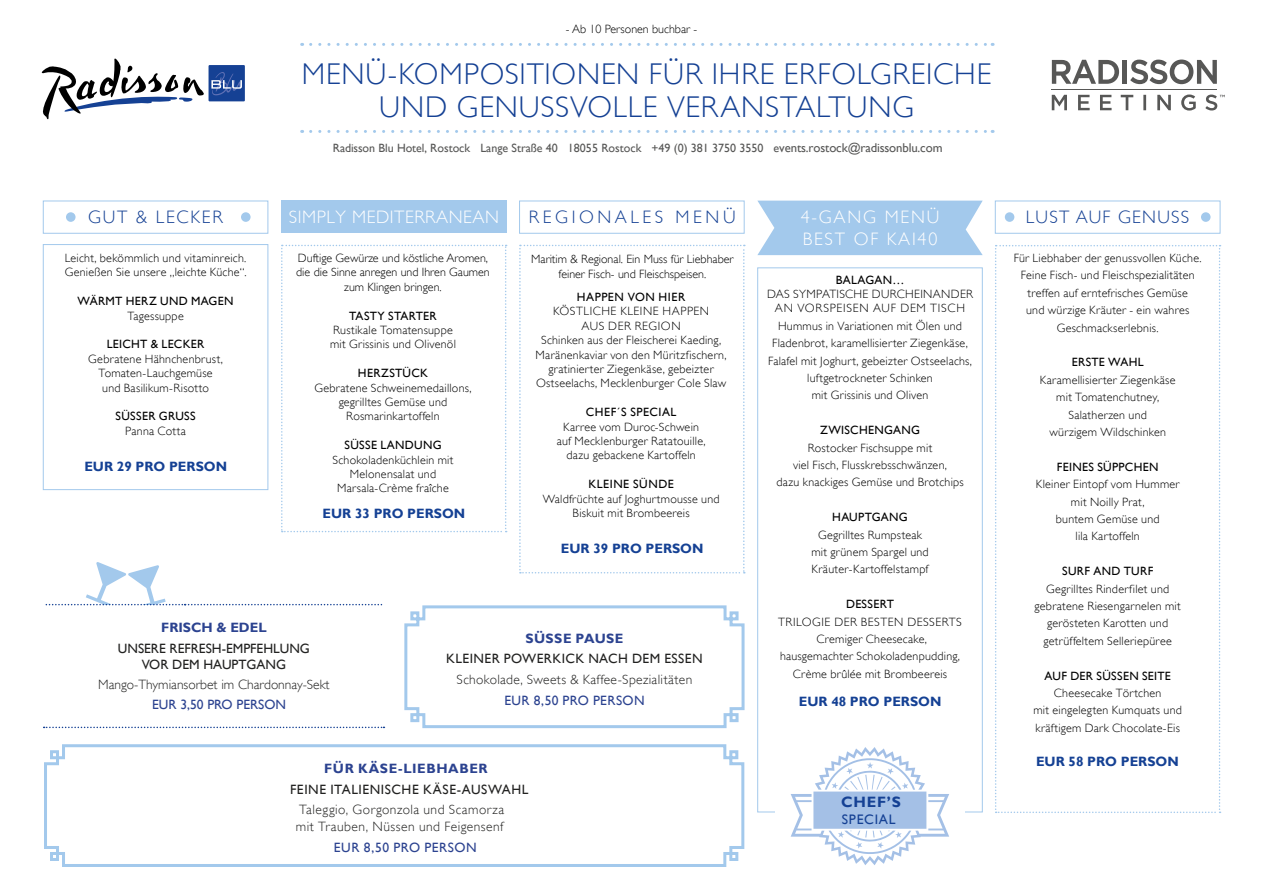
<style>
.page{position:relative;width:1263px;height:893px;background:#fff}
.page>*{position:absolute;margin:0;border:0;box-sizing:border-box;transform-origin:0 0}
.t1{font:300 30px/33px "Gill Sans";letter-spacing:.025em;color:#154194;text-align:center}
.t2{font:300 18px/21.6px "Gill Sans";letter-spacing:.1em;color:#fff}
.t3{font:300 18px "Gill Sans";letter-spacing:.03em;color:#fff}
.t4{font:300 18px "Gill Sans";letter-spacing:.2em;color:#154194}
.t5{font:300 18px "Gill Sans";letter-spacing:.07em;color:#154194}
.t6{font:300 18px "Gill Sans";letter-spacing:.1em;color:#154194}
.t7{font:700 15px "Gill Sans";color:#154194}
.t8{font:13.8px "Gill Sans";letter-spacing:.05em;color:#154194}
.t9{font:300 13.5px/16.2px "Gill Sans";letter-spacing:.03em;color:#222221}
.t10{font:700 13.5px "Gill Sans";color:#154194}
.t11{font:13.5px/16.5px "Gill Sans";color:#222221;text-align:center}
.t12{font:300 13.5px "Gill Sans";color:#222221}
.t13{font:13.5px "Gill Sans";letter-spacing:.025em;color:#2c4390}
.t14{font:13.5px "Gill Sans";letter-spacing:.045em;color:#222221}
.t15{font:13.5px "Gill Sans";letter-spacing:.025em;color:#222221}
.t16{font:700 13.5px "Gill Sans";letter-spacing:.04em;color:#2c4390}
.t17{font:13.5px "Gill Sans";color:#2c4390}
.t18{font:700 13.5px "Gill Sans";color:#2c4390}
.t19{font:300 12px/17.4px "Gill Sans";letter-spacing:.02em;color:#000;text-align:center}
.t20{font:12px "Gill Sans";letter-spacing:.03em;color:#000}
.t21{font:300 12px/14.4px "Gill Sans";color:#000;text-align:center}
.t22{font:12px "Gill Sans";color:#575756}
.t23{font:12px "Gill Sans";letter-spacing:.05em;color:#000}
.s1{font-size:12.75px}
</style>
<div class="page">
<svg style="left:519px;top:245px;width:226px;height:328px"></svg>
<svg style="left:995px;top:245px;width:225px;height:568px"></svg>
<div style="left:209px;top:65px;width:36px;height:36px;background:#154194"></div>
<svg style="left:42px;top:58px;width:200px;height:61px"></svg>
<svg style="left:311px;top:43px;width:682px;height:3px"></svg>
<svg style="left:311px;top:130px;width:682px;height:3px"></svg>
<div style="left:757px;top:267px;width:226px;height:545px;border:1px solid #a3c9ec"></div>
<div style="left:519px;top:201px;width:225px;height:33px;border:1px solid #a3c9ec"></div>
<div style="left:1005px;top:212px;width:9px;height:10px;background:#a3c9ec;border-radius:50%"></div>
<div style="left:1201px;top:212px;width:9px;height:10px;background:#a3c9ec;border-radius:50%"></div>
<div style="left:995px;top:201px;width:225px;height:33px;border:1px solid #a3c9ec"></div>
<svg style="left:281px;top:245px;width:226px;height:287px"></svg>
<div style="left:43px;top:244px;width:225px;height:246px;border:1px solid #a3c9ec"></div>
<div style="left:66px;top:212px;width:10px;height:10px;background:#a3c9ec;border-radius:50%"></div>
<div style="left:241px;top:212px;width:10px;height:10px;background:#a3c9ec;border-radius:50%"></div>
<div style="left:43px;top:201px;width:225px;height:33px;border:1px solid #a3c9ec"></div>
<div style="left:281px;top:201px;width:225px;height:32px;background:#a3c9ec"></div>
<svg style="left:757px;top:201px;width:226px;height:54px;background:#aacded"></svg>
<svg style="left:404px;top:605px;width:341px;height:124px"></svg>
<svg style="left:44px;top:744px;width:701px;height:123px"></svg>
<div style="left:775px;top:753px;width:189px;height:91px;background:#fff"></div>
<svg style="left:791px;top:747px;width:158px;height:118px"></svg>
<svg style="left:46px;top:562px;width:336px;height:44px"></svg>
<svg style="left:44px;top:727px;width:340px;height:1px"></svg>
<svg style="left:1052px;top:60px;width:67px;height:24px"></svg>
<hr style="left:1123px;top:60px;width:4px;height:24px;background:#575756">
<svg style="left:1130px;top:60px;width:87px;height:24px"></svg>
<hr style="left:1052px;top:89px;width:165px;height:1px;background:#575756">
<svg style="left:1052px;top:95px;width:173px;height:16px"></svg>
<p class="t21" style="left:566px;top:22px;width:133px">- Ab 10 Personen buchbar -</p>
<h1 class="t1" style="left:302px;top:57px;width:691px">MENÜ-KOMPOSITIONEN FÜR IHRE ERFOLGREICHE<br>UND GENUSSVOLLE VERANSTALTUNG</h1>
<h2 class="t6" style="left:88px;top:207px;width:136px">GUT &amp; LECKER</h2>
<p class="t22" style="left:333px;top:141px;width:611px">Radisson Blu Hotel, Rostock Lange Straße 40 18055 Rostock +49 (0) 381 3750 3550 e<span class="s1">vents.rostock@radissonblu.com</span></p>
<h2 class="t3" style="left:289px;top:206px;width:211px">SIMPLY MEDITERRANEAN</h2>
<h2 class="t2" style="left:801px;top:206px;width:140px">4-GANG MENÜ<br>BEST OF KAI40</h2>
<h2 class="t4" style="left:529px;top:207px;width:208px">REGIONALES MENÜ</h2>
<h2 class="t5" style="left:1026px;top:207px;width:165px">LUST AUF GENUSS</h2>
<p class="t19" style="left:65px;top:251px;width:183px;line-height:14.4px;text-align:left">Leicht, bekömmlich und vitaminreich.<br>Genießen Sie unsere „leichte Küche“.</p>
<p class="t20" style="left:78px;top:294px;width:157px">WÄRMT HERZ UND MAGEN</p>
<p class="t19" style="left:127px;top:307px;width:58px">Tagessuppe</p>
<p class="t20" style="left:107px;top:337px;width:99px">LEICHT &amp; LECKER</p>
<p class="t19" style="left:88px;top:351px;width:136px;line-height:14.4px">Gebratene Hähnchenbrust,<br>Tomaten-Lauchgemüse und Basilikum-Risotto</p>
<p class="t20" style="left:115px;top:409px;width:82px">SÜSSER GRUSS</p>
<p class="t19" style="left:125px;top:422px;width:62px">Panna Cotta</p>
<p class="t10" style="left:84px;top:458px;width:144px">EUR 29 PRO PERSON</p>
<p class="t21" style="left:296px;top:251px;width:195px">Duftige Gewürze und köstliche Aromen, die die Sinne anregen und Ihren Gaumen zum Klingen bringen.</p>
<p class="t20" style="left:349px;top:308px;width:89px">TASTY STARTER</p>
<p class="t19" style="left:330px;top:323px;width:127px;line-height:14.4px;text-align:left">Rustikale Tomatensuppe mit Grissinis und Olivenöl</p>
<p class="t20" style="left:358px;top:366px;width:72px">HERZSTÜCK</p>
<p class="t19" style="left:314px;top:380px;width:159px;line-height:14.4px">Gebratene Schweinemedaillons, gegrilltes Gemüse und<br>Rosmarinkartoffeln</p>
<p class="t20" style="left:344px;top:438px;width:99px">SÜSSE LANDUNG</p>
<p class="t19" style="left:332px;top:452px;width:123px;line-height:14.4px">Schokoladenküchlein mit<br>Melonensalat und<br>Marsala-Crème fraîche</p>
<p class="t10" style="left:322px;top:505px;width:144px">EUR 33 PRO PERSON</p>
<p class="t21" style="left:531px;top:252px;width:204px">Maritim &amp; Regional. Ein Muss für Liebhaber feiner Fisch- und Fleischspeisen.</p>
<p class="t20" style="left:577px;top:290px;width:110px">HAPPEN VON HIER</p>
<p class="t19" style="left:536px;top:304px;width:192px;line-height:14.4px">KÖSTLICHE KLEINE HAPPEN<br>AUS DER REGION<br>Schinken aus der Fleischerei Kaeding,<br>Maränenkaviar von den Müritzfischern, gratinierter Ziegenkäse, gebeizter<br>Ostseelachs, Mecklenburger Cole Slaw</p>
<p class="t20" style="left:586px;top:405px;width:92px">CHEF´S SPECIAL</p>
<p class="t19" style="left:557px;top:419px;width:150px;line-height:14.4px">Karree vom Duroc-Schwein auf Mecklenburger Ratatouille, dazu gebackene Kartoffeln</p>
<p class="t23" style="left:588px;top:477px;width:87px">KLEINE SÜNDE</p>
<p class="t19" style="left:543px;top:491px;width:178px;line-height:14.4px">Waldfrüchte auf Joghurtmousse und<br>Biskuit mit Brombeereis</p>
<p class="t10" style="left:561px;top:540px;width:144px">EUR 39 PRO PERSON</p>
<p class="t18" style="left:161px;top:619px;width:107px">FRISCH &amp; EDEL</p>
<p class="t11" style="left:118px;top:640px;width:194px">UNSERE REFRESH-EMPFEHLUNG<br>VOR DEM HAUPTGANG</p>
<p class="t12" style="left:98px;top:676px;width:233px">Mango-Thymiansorbet im Chardonnay-Sekt</p>
<p class="t17" style="left:152px;top:697px;width:135px">EUR 3,50 PRO PERSON</p>
<p class="t16" style="left:525px;top:630px;width:100px">SÜSSE PAUSE</p>
<p class="t15" style="left:446px;top:651px;width:258px">KLEINER POWERKICK NACH DEM ESSEN</p>
<p class="t9" style="left:457px;top:671px;width:237px">Schokolade, Sweets &amp; Kaffee-Spezialitäten</p>
<p class="t13" style="left:504px;top:693px;width:142px">EUR 8,50 PRO PERSON</p>
<p class="t16" style="left:324px;top:760px;width:165px">FÜR KÄSE-LIEBHABER</p>
<p class="t14" style="left:290px;top:781px;width:240px">FEINE ITALIENISCHE KÄSE-AUSWAHL</p>
<p class="t9" style="left:296px;top:802px;width:210px">Taleggio, Gorgonzola und Scamorza mit Trauben, Nüssen und Feigensenf</p>
<p class="t13" style="left:334px;top:839px;width:144px">EUR 8,50 PRO PERSON</p>
<p class="t20" style="left:836px;top:273px;width:70px">BALAGAN…</p>
<p class="t19" style="left:767px;top:287px;width:207px;line-height:14.4px">DAS SYMPATISCHE DURCHEINANDER<br>AN VORSPEISEN AUF DEM TISCH</p>
<p class="t19" style="left:768px;top:317px;width:205px">Hummus in Variationen mit Ölen und Fladenbrot, karamellisierter Ziegenkäse, Falafel mit Joghurt, gebeizter Ostseelachs, luftgetrockneter Schinken<br>mit Grissinis und Oliven</p>
<p class="t20" style="left:820px;top:423px;width:102px">ZWISCHENGANG</p>
<p class="t19" style="left:776px;top:439px;width:189px">Rostocker Fischsuppe mit<br>viel Fisch, Flusskrebsschwänzen,<br>dazu knackiges Gemüse und Brotchips</p>
<p class="t20" style="left:832px;top:510px;width:77px">HAUPTGANG</p>
<p class="t19" style="left:811px;top:526px;width:119px">Gegrilltes Rumpsteak mit grünem Spargel und<br>Kräuter-Kartoffelstampf</p>
<p class="t20" style="left:846px;top:597px;width:49px">DESSERT</p>
<p class="t19" style="left:778px;top:613px;width:185px">TRILOGIE DER BESTEN DESSERTS<br>Cremiger Cheesecake, hausgemachter Schokoladenpudding,<br>Crème brûlée mit Brombeereis</p>
<p class="t10" style="left:799px;top:694px;width:144px">EUR 48 PRO PERSON</p>
<p class="t7" style="left:841px;top:793px;width:61px">CHEF’S</p>
<p class="t8" style="left:842px;top:811px;width:55px">SPECIAL</p>
<p class="t19" style="left:1014px;top:249px;width:189px">Für Liebhaber der genussvollen Küche.<br>Feine Fisch- und Fleischspezialitäten treffen auf erntefrisches Gemüse<br>und würzige Kräuter - ein wahres Geschmackserlebnis.</p>
<p class="t20" style="left:1072px;top:355px;width:73px">ERSTE WAHL</p>
<p class="t19" style="left:1040px;top:371px;width:137px">Karamellisierter Ziegenkäse mit Tomatenchutney,<br>Salatherzen und<br>würzigem Wildschinken</p>
<p class="t20" style="left:1057px;top:460px;width:103px">FEINES SÜPPCHEN</p>
<p class="t19" style="left:1036px;top:475px;width:145px">Kleiner Eintopf vom Hummer mit Noilly Prat,<br>buntem Gemüse und<br>lila Kartoffeln</p>
<p class="t20" style="left:1062px;top:564px;width:93px">SURF AND TURF</p>
<p class="t19" style="left:1035px;top:580px;width:148px">Gegrilltes Rinderfilet und gebratene Riesengarnelen mit gerösteten Karotten und getrüffeltem Selleriepüree</p>
<p class="t20" style="left:1044px;top:668px;width:128px">AUF DER SÜSSEN SEITE</p>
<p class="t19" style="left:1033px;top:684px;width:150px">Cheesecake Törtchen<br>mit eingelegten Kumquats und kräftigem Dark Chocolate-Eis</p>
<p class="t10" style="left:1036px;top:754px;width:144px">EUR 58 PRO PERSON</p>
</div>
